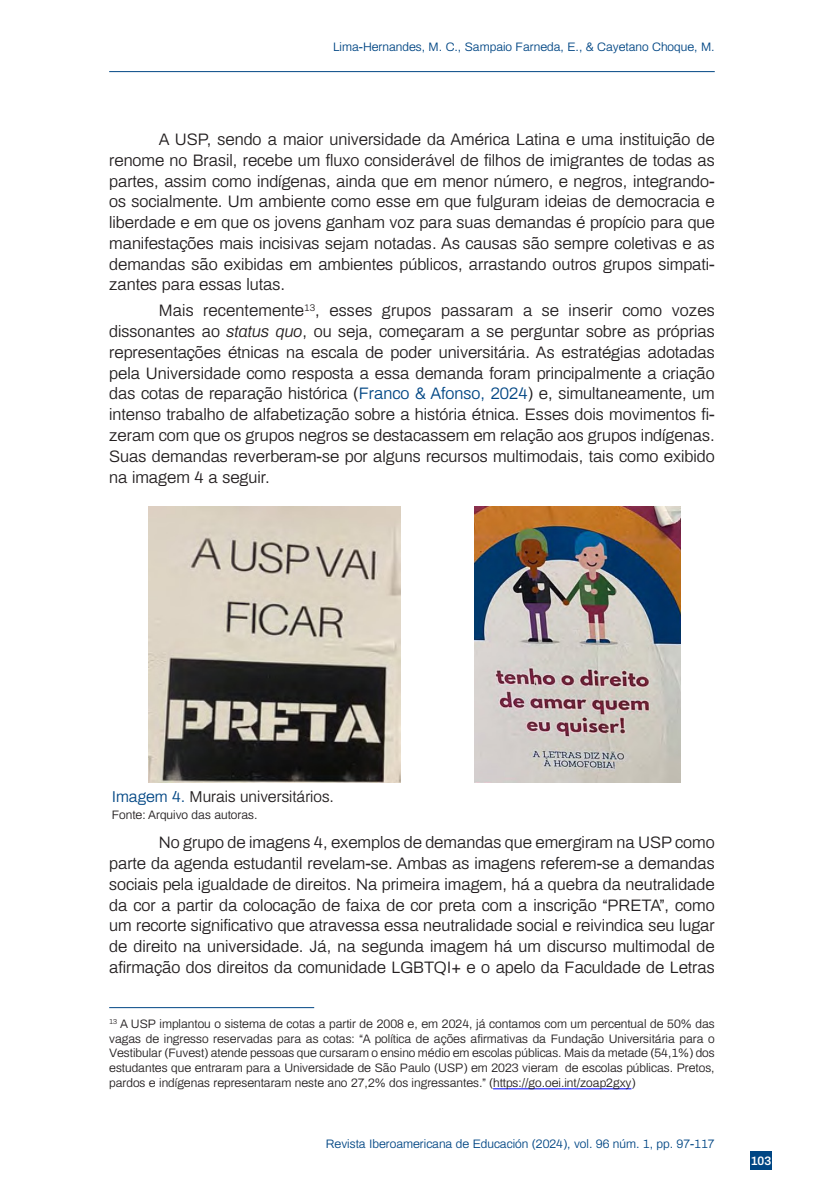
<style>
.page{position:relative;width:819px;height:1191px;background:#fff}
.page>*{position:absolute;margin:0;border:0;box-sizing:border-box;transform-origin:0 0}
.RIE_Texto{font:300 16.62px/20.8px "Archivo";color:#231f20;text-align:justify}
.RIE_Título_Grafico{font:300 15.75px "Archivo";color:#231f20}
.RIE_NotasPie1{font:300 12.25px/14.7px "Archivo";color:#231f20;text-align:justify}
.t1{font:300 12.25px "Archivo";color:#004684}
.RIE_Fuente{font:300 12.25px "Archivo";color:#231f20}
.t2{font:600 12.25px "Archivo";color:#fff}
.s1{font-style:italic}
.s2{color:#004684}
</style>
<div class="page">
<hr style="left:109px;top:71px;width:605px;height:1px;background:#004684">
<img style="left:148px;top:506px;width:252px;height:276px">
<img style="left:474px;top:506px;width:206px;height:276px">
<hr style="left:109px;top:1007px;width:205px;height:1px;background:#004684">
<hr style="left:493px;top:1088px;width:138px;height:1px;background:#00f">
<div style="left:750px;top:1151px;width:21px;height:19px;background:#004684"></div>
<p class="t1" style="left:333px;top:38px;width:383px">Lima-Hernandes, M. C., Sampaio Farneda, E., &amp; Cayetano Choque, M.</p>
<p class="RIE_Texto" style="left:109px;top:128px;width:607px;text-indent:50px">A USP, sendo a maior universidade da América Latina e uma instituição de renome no Brasil, recebe um fluxo considerável de filhos de imigrantes de todas as partes, assim como indígenas, ainda que em menor número, e negros, integrando&shy;os socialmente. Um ambiente como esse em que fulguram ideias de democracia e liberdade e em que os jovens ganham voz para suas demandas é propício para que manifestações mais incisivas sejam notadas. As causas são sempre coletivas e as demandas são exibidas em ambientes públicos, arrastando outros grupos simpati&shy;zantes para essas lutas.</p>
<p class="RIE_Texto" style="left:109px;top:299px;width:607px;text-indent:50px">Mais recentemente<sup>13</sup>, esses grupos passaram a se inserir como vozes dissonantes ao <span class="s1">status quo</span>, ou seja, começaram a se perguntar sobre as próprias representações étnicas na escala de poder universitária. As estratégias adotadas pela Universidade como resposta a essa demanda foram principalmente a criação das cotas de reparação histórica (<span class="s2">Franco &amp; Afonso, 2024</span>) e, simultaneamente, um intenso trabalho de alfabetização sobre a história étnica. Esses dois movimentos fi&shy;zeram com que os grupos negros se destacassem em relação aos grupos indígenas.<br>Suas demandas reverberam-se por alguns recursos multimodais, tais como exibido na imagem 4 a seguir.</p>
<p class="RIE_Título_Grafico" style="left:112px;top:785px;width:224px"><span class="s2">Imagem 4.</span> Murais universitários.</p>
<p class="RIE_Fuente" style="left:112px;top:805px;width:147px">Fonte: Arquivo das autoras.</p>
<p class="RIE_Texto" style="left:109px;top:831px;width:607px;text-indent:50px">No grupo de imagens 4, exemplos de demandas que emergiram na USP como parte da agenda estudantil revelam-se. Ambas as imagens referem-se a demandas sociais pela igualdade de direitos. Na primeira imagem, há a quebra da neutralidade da cor a partir da colocação de faixa de cor preta com a inscrição “PRETA”, como um recorte significativo que atravessa essa neutralidade social e reivindica seu lugar de direito na universidade. Já, na segunda imagem há um discurso multimodal de afirmação dos direitos da comunidade LGBTQI+ e o apelo da Faculdade de Letras</p>
<p class="RIE_NotasPie1" style="left:109px;top:1015px;width:607px"><sup>13</sup> A USP implantou o sistema de cotas a partir de 2008 e, em 2024, já contamos com um percentual de 50% das vagas de ingresso reservadas para as cotas: “A política de ações afirmativas da Fundação Universitária para o Vestibular (Fuvest) atende pessoas que cursaram o ensino médio em escolas públicas. Mais da metade (54,1%) dos estudantes que entraram para a Universidade de São Paulo (USP) em 2023 vieram de escolas públicas. Pretos, pardos e indígenas representaram neste ano 27,2% dos ingressantes.” (https://go.oei.int/zoap2gxy)</p>
<p class="t1" style="left:326px;top:1135px;width:390px">Revista Iberoamericana de Educación (2024), vol. 96 núm. 1, pp. 97-117</p>
<p class="t2" style="left:750px;top:1152px;width:22px">103</p>
</div>
